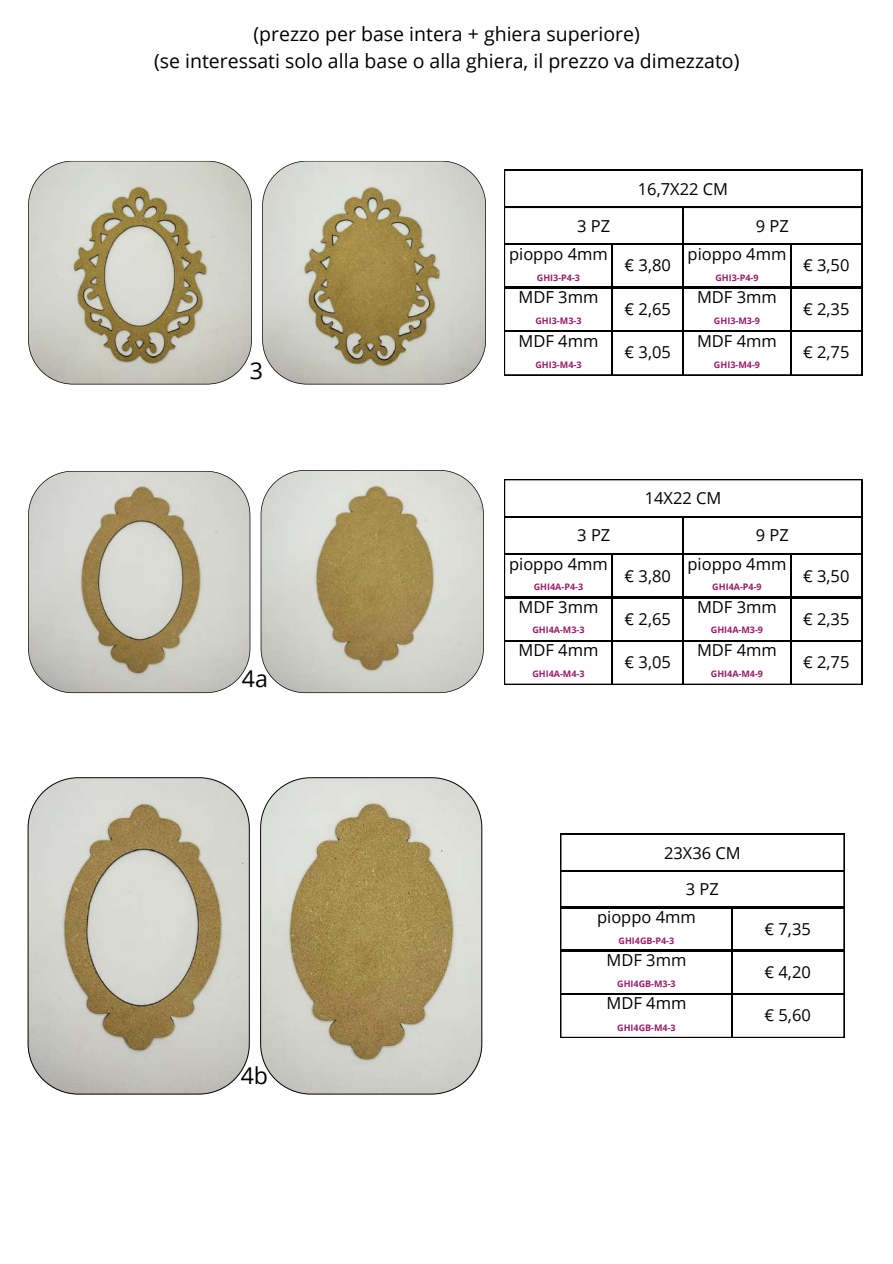
<style>
.page{position:relative;width:893px;height:1264px;background:#fff}
.page>*{position:absolute;margin:0;border:0;box-sizing:border-box;transform-origin:0 0}
.t1{font:23.25px "Open Sans";color:#000}
.t2{font:19.5px/27px "Open Sans";color:#000;text-align:center}
.t3{font:16.5px "Open Sans";color:#000}
.t4{font:700 9px "Open Sans";color:#9a1c6a}
</style>
<div class="page">
<svg style="left:28px;top:471px;width:222px;height:222px;background:#c4c1b4"></svg>
<svg style="left:504px;top:479px;width:358px;height:205px"></svg>
<svg style="left:504px;top:170px;width:358px;height:205px"></svg>
<svg style="left:28px;top:161px;width:224px;height:223px;background:#c2bfaf"></svg>
<svg style="left:262px;top:161px;width:224px;height:223px;background:#beb9a2"></svg>
<svg style="left:261px;top:470px;width:222px;height:223px;background:#c3bda7"></svg>
<svg style="left:560px;top:833px;width:284px;height:204px"></svg>
<svg style="left:28px;top:777px;width:222px;height:317px;background:#c3bfb0"></svg>
<svg style="left:260px;top:777px;width:222px;height:317px;background:#beb699"></svg>
<p class="t2" style="left:154px;top:20px;width:587px">(prezzo per base intera + ghiera superiore)<br>(se interessati solo alla base o alla ghiera, il prezzo va dimezzato)</p>
<h1 class="t1" style="left:250px;top:354px;width:15px">3</h1>
<h1 class="t1" style="left:242px;top:662px;width:28px">4a</h1>
<h1 class="t1" style="left:241px;top:1058px;width:29px">4b</h1>
<p class="t3" style="left:637px;top:177px;width:92px">16,7X22 CM</p>
<p class="t3" style="left:577px;top:214px;width:35px">3 PZ</p>
<p class="t3" style="left:755px;top:214px;width:35px">9 PZ</p>
<p class="t3" style="left:509px;top:242px;width:100px">pioppo 4mm</p>
<p class="t4" style="left:537px;top:271px;width:45px">GHI3-P4-3</p>
<p class="t4" style="left:535px;top:314px;width:48px">GHI3-M3-3</p>
<p class="t4" style="left:535px;top:358px;width:48px">GHI3-M4-3</p>
<p class="t3" style="left:518px;top:285px;width:81px">MDF 3mm</p>
<p class="t3" style="left:518px;top:329px;width:81px">MDF 4mm</p>
<p class="t3" style="left:624px;top:254px;width:48px">€ 3,80</p>
<p class="t3" style="left:624px;top:297px;width:48px">€ 2,65</p>
<p class="t3" style="left:624px;top:341px;width:48px">€ 3,05</p>
<p class="t3" style="left:687px;top:242px;width:100px">pioppo 4mm</p>
<p class="t4" style="left:715px;top:271px;width:45px">GHI3-P4-9</p>
<p class="t4" style="left:714px;top:314px;width:48px">GHI3-M3-9</p>
<p class="t4" style="left:714px;top:358px;width:48px">GHI3-M4-9</p>
<p class="t3" style="left:697px;top:285px;width:81px">MDF 3mm</p>
<p class="t3" style="left:697px;top:329px;width:81px">MDF 4mm</p>
<p class="t3" style="left:803px;top:254px;width:48px">€ 3,50</p>
<p class="t3" style="left:803px;top:297px;width:48px">€ 2,35</p>
<p class="t3" style="left:803px;top:341px;width:48px">€ 2,75</p>
<p class="t3" style="left:644px;top:486px;width:78px">14X22 CM</p>
<p class="t3" style="left:577px;top:523px;width:35px">3 PZ</p>
<p class="t3" style="left:755px;top:523px;width:35px">9 PZ</p>
<p class="t3" style="left:509px;top:552px;width:100px">pioppo 4mm</p>
<p class="t4" style="left:533px;top:581px;width:51px">GHI4A-P4-3</p>
<p class="t4" style="left:532px;top:624px;width:54px">GHI4A-M3-3</p>
<p class="t4" style="left:532px;top:667px;width:54px">GHI4A-M4-3</p>
<p class="t3" style="left:518px;top:595px;width:81px">MDF 3mm</p>
<p class="t3" style="left:518px;top:638px;width:81px">MDF 4mm</p>
<p class="t3" style="left:624px;top:564px;width:48px">€ 3,80</p>
<p class="t3" style="left:624px;top:607px;width:48px">€ 2,65</p>
<p class="t3" style="left:624px;top:650px;width:48px">€ 3,05</p>
<p class="t3" style="left:687px;top:552px;width:100px">pioppo 4mm</p>
<p class="t4" style="left:712px;top:581px;width:51px">GHI4A-P4-9</p>
<p class="t4" style="left:710px;top:624px;width:54px">GHI4A-M3-9</p>
<p class="t4" style="left:710px;top:667px;width:54px">GHI4A-M4-9</p>
<p class="t3" style="left:697px;top:595px;width:81px">MDF 3mm</p>
<p class="t3" style="left:697px;top:638px;width:81px">MDF 4mm</p>
<p class="t3" style="left:803px;top:564px;width:48px">€ 3,50</p>
<p class="t3" style="left:803px;top:607px;width:48px">€ 2,35</p>
<p class="t3" style="left:803px;top:650px;width:48px">€ 2,75</p>
<p class="t3" style="left:664px;top:841px;width:78px">23X36 CM</p>
<p class="t3" style="left:685px;top:877px;width:35px">3 PZ</p>
<p class="t3" style="left:597px;top:905px;width:100px">pioppo 4mm</p>
<p class="t4" style="left:618px;top:934px;width:57px">GHI4GB-P4-3</p>
<p class="t4" style="left:617px;top:977px;width:60px">GHI4GB-M3-3</p>
<p class="t4" style="left:617px;top:1021px;width:60px">GHI4GB-M4-3</p>
<p class="t3" style="left:606px;top:948px;width:81px">MDF 3mm</p>
<p class="t3" style="left:606px;top:991px;width:81px">MDF 4mm</p>
<p class="t3" style="left:764px;top:917px;width:48px">€ 7,35</p>
<p class="t3" style="left:764px;top:960px;width:48px">€ 4,20</p>
<p class="t3" style="left:764px;top:1003px;width:48px">€ 5,60</p>
</div>
